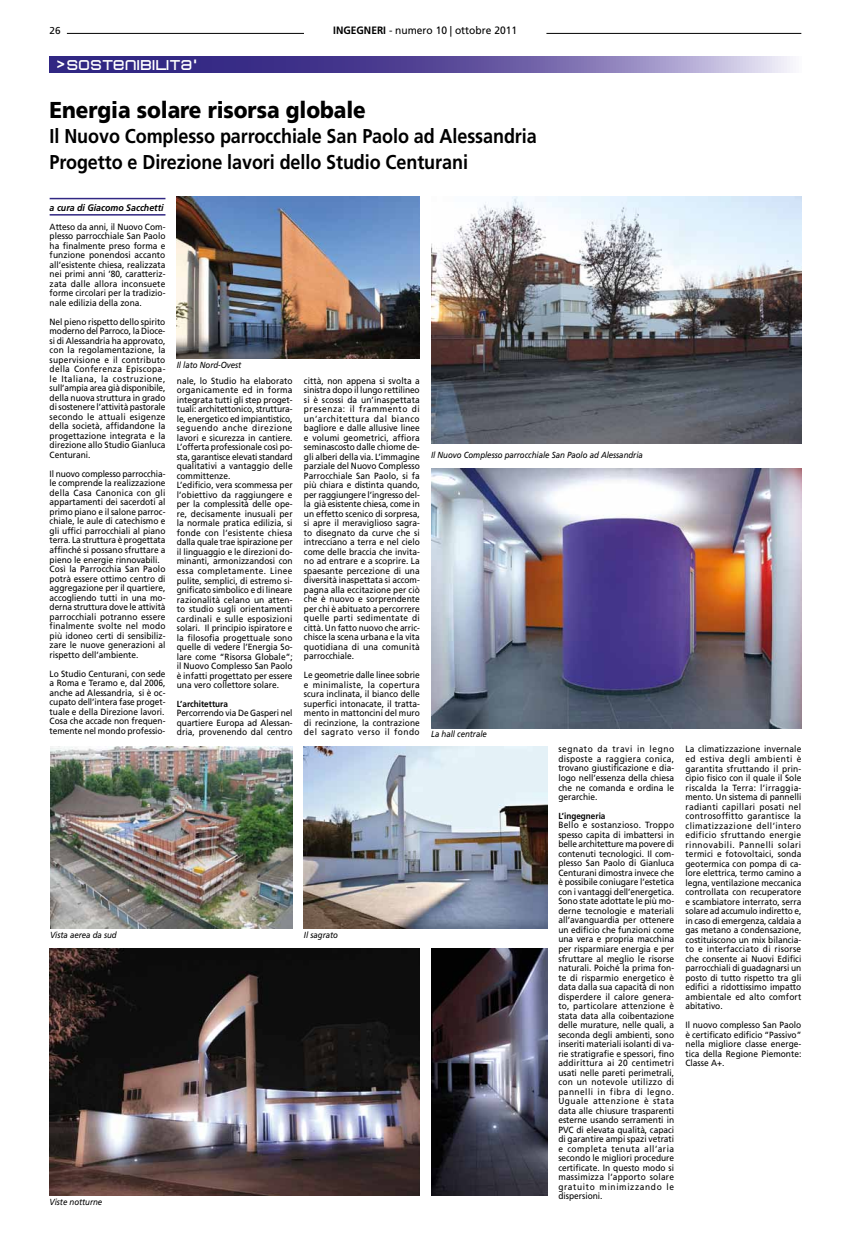
<style>
.page{position:relative;width:851px;height:1248px;background:#fff}
.page>*{position:absolute;margin:0;border:0;box-sizing:border-box;transform-origin:0 0}
.t1{font:900 23px "Frutiger LT Std";letter-spacing:-.005em;color:#000;scale:.9 1}
.t2{font:700 20px/25.7px "Frutiger LT Std";letter-spacing:-.005em;color:#000;scale:.9 1}
.t3{font:15px "Flotsam Smart";color:#fff}
.t4{font:700 15px "Frutiger LT Std";color:#fff}
.t5{font:10.7px "Frutiger LT Std";color:#000;scale:.96 1}
.t6{font:10px "Frutiger LT Std";color:#000}
.t7{font:italic 700 9.5px "Frutiger LT Std";color:#000;scale:.93 1}
.t8{font:9px/9.5px "Frutiger LT Std";color:#000;text-align:justify;scale:.93 1}
.t9{font:italic 8.8px "Frutiger LT Std";letter-spacing:-.005em;color:#000;scale:.9 1}
.t10{font:700 8.8px "Frutiger LT Std";color:#000;scale:.93 1}
.s1{font-weight:700}
.s2{font-family:"Frutiger LT Std";font-weight:900}
</style>
<div class="page">
<hr style="left:546px;top:33px;width:255px;height:1px;background:#000">
<hr style="left:67px;top:33px;width:237px;height:1px;background:#000">
<hr style="left:50px;top:198px;width:115px;height:1px;background:#312783">
<hr style="left:50px;top:214px;width:115px;height:1px;background:#312783">
<svg style="left:50px;top:57px;width:743px;height:16px;background:#685ca4"></svg>
<img style="left:431px;top:196px;width:370px;height:247px">
<img style="left:431px;top:948px;width:116px;height:246px">
<img style="left:49px;top:948px;width:371px;height:247px">
<img style="left:50px;top:746px;width:242px;height:182px">
<img style="left:431px;top:468px;width:370px;height:260px">
<img style="left:177px;top:196px;width:243px;height:162px">
<img style="left:304px;top:746px;width:243px;height:181px">
<p class="t6" style="left:50px;top:24px;width:13px">26</p>
<p class="t5" style="left:333px;top:24px;width:193px"><span class="s1">INGEGNERI</span> - numero 10 | ottobre 2011</p>
<h3 class="t3" style="left:57px;top:60px;width:57px"><span class="s2">&gt;</span> SOSTENI</h3>
<h3 class="t3" style="left:141px;top:60px;width:21px">BILITA</h3>
<h3 class="t4" style="left:193px;top:56px;width:6px">'</h3>
<h1 class="t1" style="left:50px;top:96px;width:353px">Energia solare risorsa globale</h1>
<h2 class="t2" style="left:50px;top:123px;width:542px">Il Nuovo Complesso parrocchiale San Paolo ad Alessandria<br>Progetto e Direzione lavori dello Studio Centurani</h2>
<p class="t7" style="left:50px;top:202px;width:124px">a cura di Giacomo Sacchetti</p>
<p class="t8" style="left:50px;top:222px;width:126px">Atteso da anni, il Nuovo Com&shy;plesso parrocchiale San Paolo ha finalmente preso forma e funzione ponendosi accanto all’esistente chiesa, realizzata nei primi anni ’80, caratteriz&shy;zata dalle allora inconsuete forme circolari per la tradizio&shy;nale edilizia della zona.</p>
<p class="t8" style="left:50px;top:317px;width:126px">Nel pieno rispetto dello spirito moderno del Parroco, la Dioce&shy;si di Alessandria ha approvato, con la regolamentazione, la supervisione e il contributo della Conferenza Episcopa&shy;le Italiana, la costruzione, sull’ampia area già disponibile, della nuova struttura in grado di sostenere l’attività pastorale secondo le attuali esigenze della società, affidandone la progettazione integrata e la direzione allo Studio Gianluca Centurani.</p>
<p class="t8" style="left:50px;top:469px;width:126px;text-align:left">Il nuovo complesso parrocchia&shy;le comprende la realizzazione della Casa Canonica con gli appartamenti dei sacerdoti al primo piano e il salone parroc&shy;chiale, le aule di catechismo e gli uffici parrocchiali al piano terra. La struttura è progettata affinché si possano sfruttare a pieno le energie rinnovabili.<br>Così la Parrocchia San Paolo potrà essere ottimo centro di aggregazione per il quartiere, accogliendo tutti in una mo&shy;derna struttura dove le attività parrocchiali potranno essere finalmente svolte nel modo più idoneo certi di sensibiliz&shy;zare le nuove generazioni al rispetto dell’ambiente.</p>
<p class="t8" style="left:50px;top:668px;width:126px">Lo Studio Centurani, con sede a Roma e Teramo e, dal 2006, anche ad Alessandria, si è oc&shy;cupato dell’intera fase proget&shy;tuale e della Direzione lavori.<br>Cosa che accade non frequen&shy;temente nel mondo professio-</p>
<p class="t9" style="left:177px;top:360px;width:73px">Il lato Nord-Ovest</p>
<p class="t8" style="left:177px;top:376px;width:126px;text-align:left">nale, lo Studio ha elaborato organicamente ed in forma integrata tutti gli step proget&shy;tuali: architettonico, struttura&shy;le, energetico ed impiantistico, seguendo anche direzione lavori e sicurezza in cantiere.<br>L’offerta professionale così po&shy;sta, garantisce elevati standard qualitativi a vantaggio delle committenze.<br>L’edificio, vera scommessa per l’obiettivo da raggiungere e per la complessità delle ope&shy;re, decisamente inusuali per la normale pratica edilizia, si fonde con l’esistente chiesa dalla quale trae ispirazione per il linguaggio e le direzioni do&shy;minanti, armonizzandosi con essa completamente. Linee pulite, semplici, di estremo si&shy;gnificato simbolico e di lineare razionalità celano un atten&shy;to studio sugli orientamenti cardinali e sulle esposizioni solari. Il principio ispiratore e la filosofia progettuale sono quelle di vedere l’Energia So&shy;lare come “Risorsa Globale”; il Nuovo Complesso San Paolo è infatti progettato per essere una vero collettore solare.</p>
<p class="t10" style="left:177px;top:698px;width:56px">L’architettura</p>
<p class="t8" style="left:177px;top:708px;width:126px">Percorrendo via De Gasperi nel quartiere Europa ad Alessan&shy;dria, provenendo dal centro</p>
<p class="t8" style="left:304px;top:376px;width:126px">città, non appena si svolta a sinistra dopo il lungo rettilineo si è scossi da un’inaspettata presenza: il frammento di un’architettura dal bianco bagliore e dalle allusive linee e volumi geometrici, affiora seminascosto dalle chiome de&shy;gli alberi della via. L’immagine parziale del Nuovo Complesso Parrocchiale San Paolo, si fa più chiara e distinta quando, per raggiungere l’ingresso del&shy;la già esistente chiesa, come in un effetto scenico di sorpresa, si apre il meraviglioso sagra&shy;to disegnato da curve che si intrecciano a terra e nel cielo come delle braccia che invita&shy;no ad entrare e a scoprire. La spaesante percezione di una diversità inaspettata si accom&shy;pagna alla eccitazione per ciò che è nuovo e sorprendente per chi è abituato a percorrere quelle parti sedimentate di città. Un fatto nuovo che arric&shy;chisce la scena urbana e la vita quotidiana di una comunità parrocchiale.</p>
<p class="t8" style="left:304px;top:670px;width:126px">Le geometrie dalle linee sobrie e minimaliste, la copertura scura inclinata, il bianco delle superfici intonacate, il tratta&shy;mento in mattoncini del muro di recinzione, la contrazione del sagrato verso il fondo</p>
<p class="t9" style="left:50px;top:929px;width:76px">Vista aerea da sud</p>
<p class="t9" style="left:304px;top:929px;width:39px">Il sagrato</p>
<p class="t9" style="left:49px;top:1197px;width:60px">Viste notturne</p>
<p class="t9" style="left:431px;top:449px;width:237px">Il Nuovo Complesso parrocchiale San Paolo ad Alessandria</p>
<p class="t9" style="left:431px;top:728px;width:63px">La hall centrale</p>
<p class="t8" style="left:558px;top:744px;width:126px">segnato da travi in legno disposte a raggiera conica, trovano giustificazione e dia&shy;logo nell’essenza della chiesa che ne comanda e ordina le gerarchie.</p>
<p class="t10" style="left:558px;top:810px;width:52px">L’ingegneria</p>
<p class="t8" style="left:558px;top:820px;width:126px">Bello e sostanzioso. Troppo spesso capita di imbattersi in belle architetture ma povere di contenuti tecnologici. Il com&shy;plesso San Paolo di Gianluca Centurani dimostra invece che è possibile coniugare l’estetica con i vantaggi dell’energetica.<br>Sono state adottate le più mo&shy;derne tecnologie e materiali all’avanguardia per ottenere un edificio che funzioni come una vera e propria macchina per risparmiare energia e per sfruttare al meglio le risorse naturali. Poiché la prima fon&shy;te di risparmio energetico è data dalla sua capacità di non disperdere il calore genera&shy;to, particolare attenzione è stata data alla coibentazione delle murature, nelle quali, a seconda degli ambienti, sono inseriti materiali isolanti di va&shy;rie stratigrafie e spessori, fino addirittura ai 20 centimetri usati nelle pareti perimetrali, con un notevole utilizzo di pannelli in fibra di legno.<br>Uguale attenzione è stata data alle chiusure trasparenti esterne usando serramenti in PVC di elevata qualità, capaci di garantire ampi spazi vetrati e completa tenuta all’aria secondo le migliori procedure certificate. In questo modo si massimizza l’apporto solare gratuito minimizzando le dispersioni.</p>
<p class="t8" style="left:685px;top:744px;width:126px">La climatizzazione invernale ed estiva degli ambienti è garantita sfruttando il prin&shy;cipio fisico con il quale il Sole riscalda la Terra: l’irraggia&shy;mento. Un sistema di pannelli radianti capillari posati nel controsoffitto garantisce la climatizzazione dell’intero edificio sfruttando energie rinnovabili. Pannelli solari termici e fotovoltaici, sonda geotermica con pompa di ca&shy;lore elettrica, termo camino a legna, ventilazione meccanica controllata con recuperatore e scambiatore interrato, serra solare ad accumulo indiretto e, in caso di emergenza, caldaia a gas metano a condensazione, costituiscono un mix bilancia&shy;to e interfacciato di risorse che consente ai Nuovi Edifici parrocchiali di guadagnarsi un posto di tutto rispetto tra gli edifici a ridottissimo impatto ambientale ed alto comfort abitativo.</p>
<p class="t8" style="left:685px;top:1020px;width:126px">Il nuovo complesso San Paolo è certificato edificio “Passivo” nella migliore classe energe&shy;tica della Regione Piemonte:<br>Classe A+.</p>
</div>
